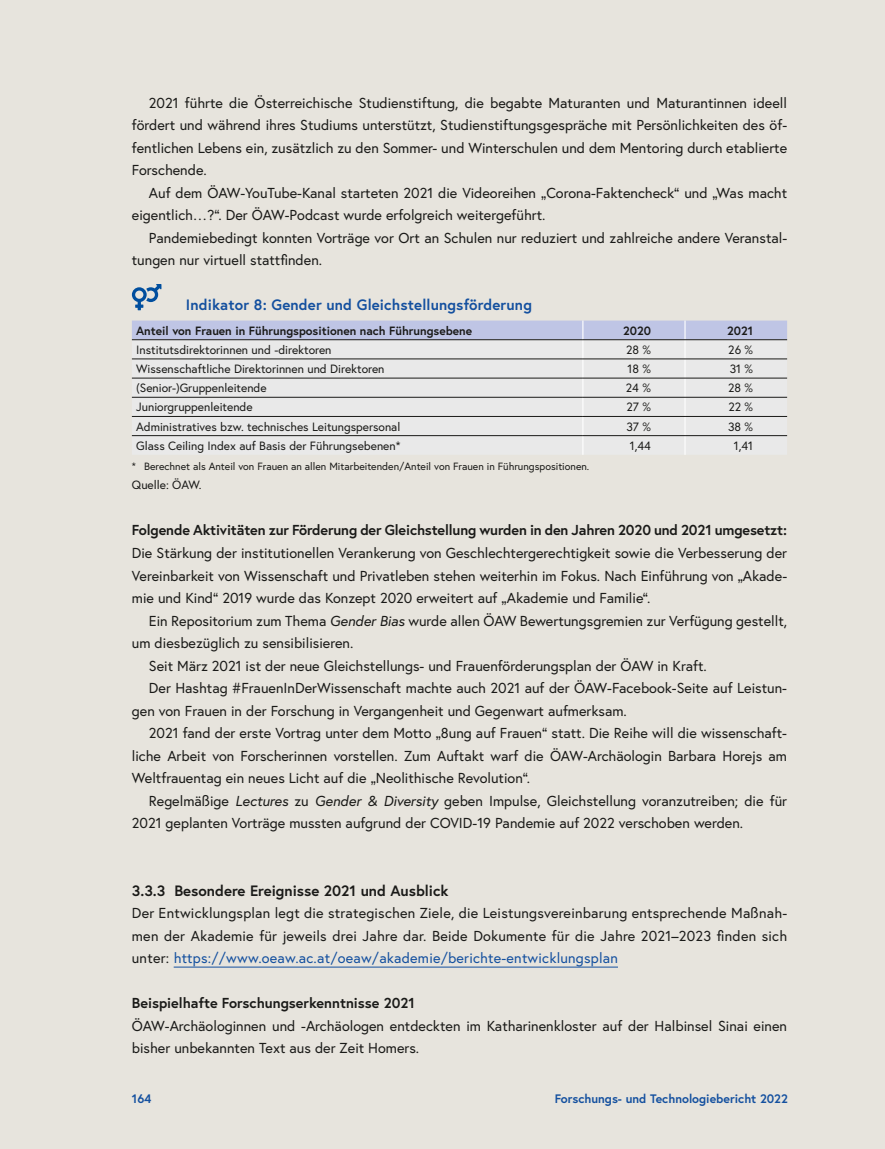
<style>
.page{position:relative;width:885px;height:1149px;background:#fff}
.page>*{position:absolute;margin:0;border:0;box-sizing:border-box;transform-origin:0 0}
.indikator{font:700 15px "Europa Austria";letter-spacing:.01em;color:#14509f}
.Überschrift_3{font:700 15px "Europa Austria";color:#1a1a18}
.Standard_ohne{font:14.4px/22.5px "Europa Austria";color:#1a1a18}
.Überschrift_4_KAP_3{font:700 14.4px "Europa Austria";letter-spacing:-.01em;color:#1a1a18}
.t1{font:700 12.3px "Europa Austria";color:#14509f}
.t2{font:12px "Europa Austria";color:#1a1a18}
.t3{font:700 12px "Europa Austria";color:#1a1a18}
.t4{font:10.5px "Europa Austria";color:#1a1a18}
.s1{font-style:italic}
.s2{color:#14509f}
</style>
<div class="page">
<div style="left:0;top:0;width:884px;height:1148px;background:#e7e4dd"></div>
<hr style="left:174px;top:966px;width:444px;height:1px;background:#14509f">
<svg style="left:132px;top:284px;width:29px;height:26px"></svg>
<svg style="left:132px;top:320px;width:655px;height:134px"></svg>
<hr style="left:132px;top:339px;width:451px;height:1px;background:#1a1a18">
<hr style="left:583px;top:339px;width:102px;height:1px;background:#1a1a18">
<hr style="left:685px;top:339px;width:102px;height:1px;background:#1a1a18">
<hr style="left:132px;top:358px;width:451px;height:1px;background:#1a1a18">
<hr style="left:583px;top:358px;width:102px;height:1px;background:#1a1a18">
<hr style="left:685px;top:358px;width:102px;height:1px;background:#1a1a18">
<hr style="left:132px;top:377px;width:451px;height:1px;background:#1a1a18">
<hr style="left:583px;top:377px;width:102px;height:1px;background:#1a1a18">
<hr style="left:685px;top:377px;width:102px;height:1px;background:#1a1a18">
<hr style="left:132px;top:397px;width:451px;height:1px;background:#1a1a18">
<hr style="left:583px;top:397px;width:102px;height:1px;background:#1a1a18">
<hr style="left:685px;top:397px;width:102px;height:1px;background:#1a1a18">
<hr style="left:132px;top:416px;width:451px;height:1px;background:#1a1a18">
<hr style="left:583px;top:416px;width:102px;height:1px;background:#1a1a18">
<hr style="left:685px;top:416px;width:102px;height:1px;background:#1a1a18">
<hr style="left:132px;top:435px;width:451px;height:1px;background:#1a1a18">
<hr style="left:583px;top:435px;width:102px;height:1px;background:#1a1a18">
<hr style="left:685px;top:435px;width:102px;height:1px;background:#1a1a18">
<p class="Standard_ohne" style="left:132px;top:91px;width:656px;text-align:justify;text-indent:17px">2021 führte die Österreichische Studienstiftung, die begabte Maturanten und Maturantinnen ideell fördert und während ihres Studiums unterstützt, Studienstiftungsgespräche mit Persönlichkeiten des öf&shy;fentlichen Lebens ein, zusätzlich zu den Sommer- und Winterschulen und dem Mentoring durch etablierte Forschende.</p>
<p class="Standard_ohne" style="left:132px;top:181px;width:656px;text-indent:17px">Auf dem ÖAW-YouTube-Kanal starteten 2021 die Videoreihen „Corona-Faktencheck“ und „Was macht eigentlich…?“. Der ÖAW-Podcast wurde erfolgreich weitergeführt.</p>
<p class="Standard_ohne" style="left:132px;top:226px;width:656px;text-indent:17px">Pandemiebedingt konnten Vorträge vor Ort an Schulen nur reduziert und zahlreiche andere Veranstal&shy;tungen nur virtuell stattfinden.</p>
<h4 class="indikator" style="left:186px;top:295px;width:347px">Indikator 8: Gender und Gleichstellungsförderung</h4>
<p class="t3" style="left:136px;top:322px;width:337px">Anteil von Frauen in Führungspositionen nach Führungsebene</p>
<p class="t3" style="left:623px;top:322px;width:29px">2020</p>
<p class="t3" style="left:727px;top:322px;width:27px">2021</p>
<p class="t2" style="left:136px;top:342px;width:197px">Institutsdirektorinnen und -direktoren</p>
<p class="t2" style="left:626px;top:342px;width:26px">28 %</p>
<p class="t2" style="left:728px;top:342px;width:26px">26 %</p>
<p class="t2" style="left:136px;top:361px;width:250px">Wissenschaftliche Direktorinnen und Direktoren</p>
<p class="t2" style="left:627px;top:361px;width:25px">18 %</p>
<p class="t2" style="left:729px;top:361px;width:25px">31 %</p>
<p class="t2" style="left:136px;top:380px;width:132px">(Senior-)Gruppenleitende</p>
<p class="t2" style="left:626px;top:380px;width:27px">24 %</p>
<p class="t2" style="left:728px;top:380px;width:26px">28 %</p>
<p class="t2" style="left:136px;top:399px;width:118px">Juniorgruppenleitende</p>
<p class="t2" style="left:626px;top:399px;width:26px">27 %</p>
<p class="t2" style="left:728px;top:399px;width:26px">22 %</p>
<p class="t2" style="left:136px;top:418px;width:266px">Administratives bzw. technisches Leitungspersonal</p>
<p class="t2" style="left:626px;top:418px;width:26px">37 %</p>
<p class="t2" style="left:728px;top:418px;width:27px">38 %</p>
<p class="t2" style="left:136px;top:437px;width:266px">Glass Ceiling Index auf Basis der Führungsebenen*</p>
<p class="t2" style="left:629px;top:437px;width:23px">1,44</p>
<p class="t2" style="left:733px;top:437px;width:21px">1,41</p>
<p class="t4" style="left:132px;top:459px;width:459px">* Berechnet als Anteil von Frauen an allen Mitarbeitenden/Anteil von Frauen in Führungspositionen.</p>
<p class="t2" style="left:132px;top:476px;width:71px">Quelle: ÖAW.</p>
<h5 class="Überschrift_4_KAP_3" style="left:132px;top:520px;width:656px">Folgende Aktivitäten zur Förderung der Gleichstellung wurden in den Jahren 2020 und 2021 umgesetzt:</h5>
<p class="Standard_ohne" style="left:132px;top:541px;width:656px;text-align:justify">Die Stärkung der institutionellen Verankerung von Geschlechtergerechtigkeit sowie die Verbesserung der Vereinbarkeit von Wissenschaft und Privatleben stehen weiterhin im Fokus. Nach Einführung von „Akade&shy;mie und Kind“ 2019 wurde das Konzept 2020 erweitert auf „Akademie und Familie“.</p>
<p class="Standard_ohne" style="left:132px;top:608px;width:656px;text-indent:17px">Ein Repositorium zum Thema <span class="s1">Gender Bias</span> wurde allen ÖAW Bewertungsgremien zur Verfügung gestellt, um diesbezüglich zu sensibilisieren.</p>
<p class="Standard_ohne" style="left:149px;top:653px;width:559px">Seit März 2021 ist der neue Gleichstellungs- und Frauenförderungsplan der ÖAW in Kraft.</p>
<p class="Standard_ohne" style="left:132px;top:676px;width:656px;text-indent:17px">Der Hashtag #FrauenInDerWissenschaft machte auch 2021 auf der ÖAW-Facebook-Seite auf Leistun&shy;gen von Frauen in der Forschung in Vergangenheit und Gegenwart aufmerksam.</p>
<p class="Standard_ohne" style="left:132px;top:721px;width:656px;text-align:justify;text-indent:17px">2021 fand der erste Vortrag unter dem Motto „8ung auf Frauen“ statt. Die Reihe will die wissenschaft&shy;liche Arbeit von Forscherinnen vorstellen. Zum Auftakt warf die ÖAW-Archäologin Barbara Horejs am Weltfrauentag ein neues Licht auf die „Neolithische Revolution“.</p>
<p class="Standard_ohne" style="left:132px;top:788px;width:656px;text-indent:17px">Regelmäßige <span class="s1">Lectures</span> zu <span class="s1">Gender &amp; Diversity</span> geben Impulse, Gleichstellung voranzutreiben; die für<br>2021 geplanten Vorträge mussten aufgrund der COVID-19 Pandemie auf 2022 verschoben werden.</p>
<h3 class="Überschrift_3" style="left:132px;top:880px;width:318px">3.3.3 Besondere Ereignisse 2021 und Ausblick</h3>
<p class="Standard_ohne" style="left:132px;top:901px;width:656px;text-align:justify">Der Entwicklungsplan legt die strategischen Ziele, die Leistungsvereinbarung entsprechende Maßnah&shy;men der Akademie für jeweils drei Jahre dar. Beide Dokumente für die Jahre 2021–2023 finden sich unter: <span class="s2">https://www.oeaw.ac.at/oeaw/akademie/berichte-entwicklungsplan</span></p>
<h4 class="Überschrift_4_KAP_3" style="left:132px;top:993px;width:284px">Beispielhafte Forschungserkenntnisse 2021</h4>
<p class="Standard_ohne" style="left:132px;top:1013px;width:656px">ÖAW-Archäologinnen und -Archäologen entdeckten im Katharinenkloster auf der Halbinsel Sinai einen bisher unbekannten Text aus der Zeit Homers.</p>
<p class="t1" style="left:132px;top:1090px;width:21px">164</p>
<p class="t1" style="left:554px;top:1090px;width:235px">Forschungs- und Technologiebericht 2022</p>
</div>
